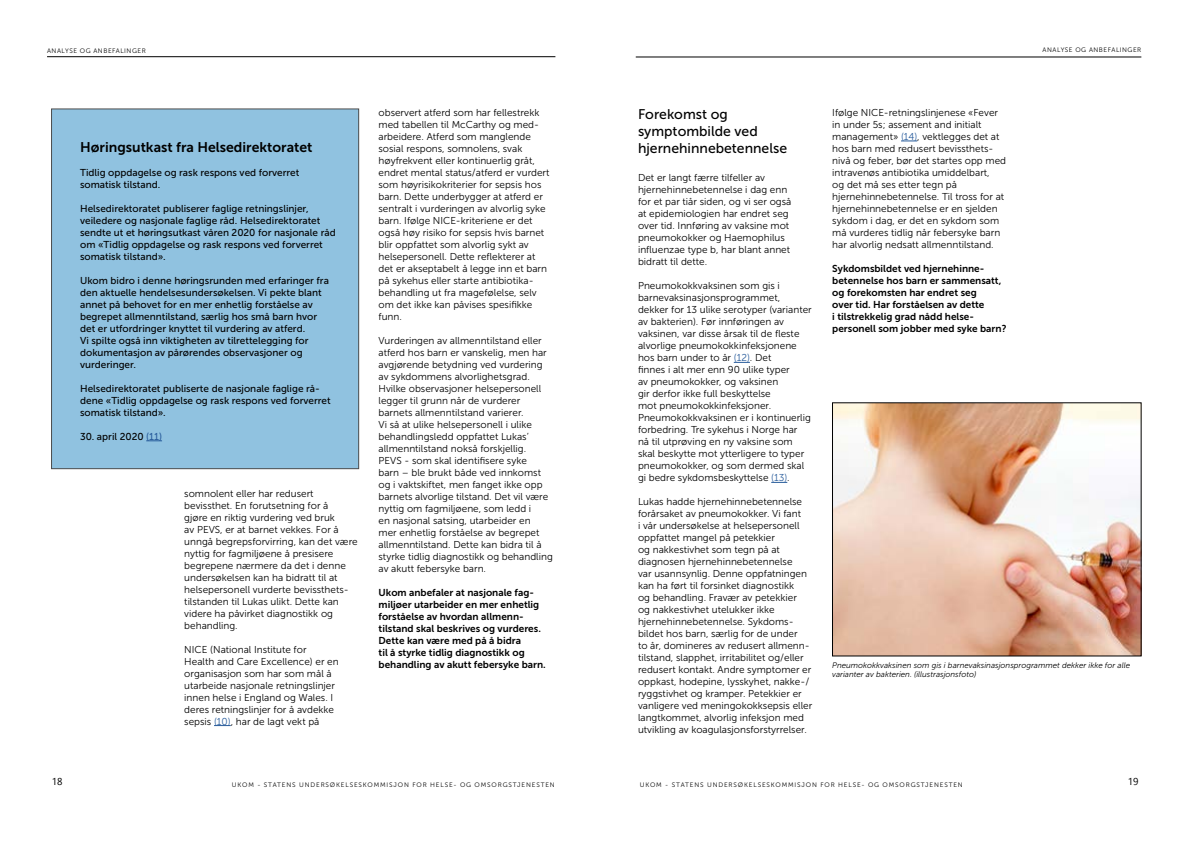
<style>
.page{position:relative;width:1191px;height:842px;background:#fff}
.page>*{position:absolute;margin:0;border:0;box-sizing:border-box;transform-origin:0 0}
.t1{font:14px/16.8px "Museo Sans 500";color:#000}
.t2{font:14px "Museo Sans 700";color:#000}
.t3{font:10px/12px "Museo Sans 300";color:#000}
.t4{font:10px/12px "Museo Sans 500";color:#000}
.t5{font:10px/12px "Museo Sans 700";color:#000}
.t6{font:italic 8px/9.6px "Museo Sans 300";color:#000}
.t7{font:6.5px "Museo Sans 300";letter-spacing:.13em;color:#000}
.t8{font:6.5px "Museo Sans 300";letter-spacing:.08em;color:#000}
.s1{color:#275b9b}
</style>
<div class="page">
<hr style="left:636px;top:56px;width:505px;height:1px;background:#000">
<hr style="left:47px;top:56px;width:508px;height:1px;background:#000">
<div style="left:52px;top:109px;width:307px;height:360px;background:#90c2e0"></div>
<svg style="left:146px;top:441px;width:16px;height:1px"></svg>
<svg style="left:214px;top:725px;width:17px;height:1px"></svg>
<svg style="left:734px;top:362px;width:16px;height:1px"></svg>
<svg style="left:771px;top:482px;width:16px;height:1px"></svg>
<svg style="left:901px;top:141px;width:16px;height:1px"></svg>
<img style="left:834px;top:405px;width:305px;height:249px">
<p class="t8" style="left:47px;top:47px;width:100px">ANALYSE OG ANBEFALINGER</p>
<p class="t8" style="left:1042px;top:47px;width:100px">ANALYSE OG ANBEFALINGER</p>
<h1 class="t2" style="left:80px;top:139px;width:234px">Høringsutkast fra Helsedirektoratet</h1>
<p class="t4" style="left:80px;top:166px;width:221px">Tidlig oppdagelse og rask respons ved forverret somatisk tilstand.</p>
<p class="t4" style="left:80px;top:202px;width:257px">Helsedirektoratet publiserer faglige retningslinjer, veiledere og nasjonale faglige råd. Helsedirektoratet sendte ut et høringsutkast våren 2020 for nasjonale råd om «Tidlig oppdagelse og rask respons ved forverret somatisk tilstand».</p>
<p class="t4" style="left:80px;top:274px;width:250px">Ukom bidro i denne høringsrunden med erfaringer fra den aktuelle hendelsesundersøkelsen. Vi pekte blant annet på behovet for en mer enhetlig forståelse av begrepet allmenntilstand, særlig hos små barn hvor det er utfordringer knyttet til vurdering av atferd.<br>Vi spilte også inn viktigheten av tilrettelegging for dokumentasjon av pårørendes observasjoner og vurderinger.</p>
<p class="t4" style="left:80px;top:382px;width:252px">Helsedirektoratet publiserte de nasjonale faglige rå&shy;dene «Tidlig oppdagelse og rask respons ved forverret somatisk tilstand».</p>
<p class="t4" style="left:80px;top:430px;width:83px">30. april 2020 <span class="s1">(11)</span></p>
<p class="t3" style="left:184px;top:487px;width:175px">somnolent eller har redusert bevissthet. En forutsetning for å<br>gjøre en riktig vurdering ved bruk<br>av PEVS, er at barnet vekkes. For å unngå begrepsforvirring, kan det være nyttig for fagmiljøene å presisere begrepene nærmere da det i denne undersøkelsen kan ha bidratt til at helsepersonell vurderte bevissthets&shy;tilstanden til Lukas ulikt. Dette kan videre ha påvirket diagnostikk og behandling.</p>
<p class="t3" style="left:184px;top:643px;width:156px">NICE (National Institute for<br>Health and Care Excellence) er en organisasjon som har som mål å utarbeide nasjonale retningslinjer innen helse i England og Wales. I deres retningslinjer for å avdekke sepsis <span class="s1">(10)</span>, har de lagt vekt på</p>
<p class="t3" style="left:378px;top:107px;width:172px">observert atferd som har fellestrekk med tabellen til McCarthy og med&shy;arbeidere. Atferd som manglende sosial respons, somnolens, svak høyfrekvent eller kontinuerlig gråt, endret mental status/atferd er vurdert som høyrisikokriterier for sepsis hos barn. Dette underbygger at atferd er sentralt i vurderingen av alvorlig syke barn. Ifølge NICE- kriteriene er det også høy risiko for sepsis hvis barnet blir oppfattet som alvorlig sykt av helsepersonell. Dette reflekterer at det er akseptabelt å legge inn et barn på sykehus eller starte antibiotika&shy;behandling ut fra magefølelse, selv om det ikke kan påvises spesifikke funn.</p>
<p class="t3" style="left:378px;top:335px;width:176px">Vurderingen av allmenntilstand eller atferd hos barn er vanskelig, men har avgjørende betydning ved vurdering av sykdommens alvorlighetsgrad.<br>Hvilke observasjoner helsepersonell legger til grunn når de vurderer barnets allmenntilstand varierer.<br>Vi så at ulike helsepersonell i ulike behandlingsledd oppfattet Lukas’ allmenntilstand nokså forskjellig.<br>PEVS - som skal identifisere syke<br>barn – ble brukt både ved innkomst og i vaktskiftet, men fanget ikke opp barnets alvorlige tilstand. Det vil være nyttig om fagmiljøene, som ledd i<br>en nasjonal satsing, utarbeider en<br>mer enhetlig forståelse av begrepet allmenntilstand. Dette kan bidra til å styrke tidlig diagnostikk og behandling av akutt febersyke barn.</p>
<p class="t5" style="left:378px;top:586px;width:169px">Ukom anbefaler at nasjonale fag&shy;miljøer utarbeider en mer enhetlig forståelse av hvordan allmenn&shy;tilstand skal beskrives og vurderes.<br>Dette kan være med på å bidra<br>til å styrke tidlig diagnostikk og behandling av akutt febersyke barn.</p>
<h1 class="t1" style="left:638px;top:106px;width:151px">Forekomst og symptombilde ved hjernehinnebetennelse</h1>
<p class="t3" style="left:638px;top:172px;width:155px">Det er langt færre tilfeller av hjernehinnebetennelse i dag enn for et par tiår siden, og vi ser også at epidemiologien har endret seg over tid. Innføring av vaksine mot pneumokokker og Haemophilus influenzae type b, har blant annet bidratt til dette.</p>
<p class="t3" style="left:638px;top:280px;width:175px">Pneumokokkvaksinen som gis i barnevaksinasjonsprogrammet, dekker for 13 ulike serotyper (varianter av bakterien). Før innføringen av vaksinen, var disse årsak til de fleste alvorlige pneumokokkinfeksjonene hos barn under to år <span class="s1">(12)</span>. Det<br>finnes i alt mer enn 90 ulike typer<br>av pneumokokker, og vaksinen<br>gir derfor ikke full beskyttelse<br>mot pneumokokkinfeksjoner.<br>Pneumokokkvaksinen er i kontinuerlig forbedring. Tre sykehus i Norge har<br>nå til utprøving en ny vaksine som skal beskytte mot ytterligere to typer pneumokokker, og som dermed skal gi bedre sykdomsbeskyttelse <span class="s1">(13)</span>.</p>
<p class="t3" style="left:638px;top:496px;width:176px">Lukas hadde hjernehinnebetennelse forårsaket av pneumokokker. Vi fant<br>i vår undersøkelse at helsepersonell oppfattet mangel på petekkier<br>og nakkestivhet som tegn på at diagnosen hjernehinnebetennelse<br>var usannsynlig. Denne oppfatningen kan ha ført til forsinket diagnostikk<br>og behandling. Fravær av petekkier<br>og nakkestivhet utelukker ikke hjernehinnebetennelse. Sykdoms&shy;bildet hos barn, særlig for de under<br>to år, domineres av redusert allmenn&shy;tilstand, slapphet, irritabilitet og/eller redusert kontakt. Andre symptomer er oppkast, hodepine, lysskyhet, nakke-/ ryggstivhet og kramper. Petekkier er vanligere ved meningokokksepsis eller langtkommet, alvorlig infeksjon med utvikling av koagulasjonsforstyrrelser.</p>
<p class="t3" style="left:832px;top:107px;width:175px">Ifølge NICE- retningslinjenese «Fever in under 5s; assement and initialt management» <span class="s1">(14)</span>, vektlegges det at hos barn med redusert bevissthets&shy;nivå og feber, bør det startes opp med intravenøs antibiotika umiddelbart,<br>og det må ses etter tegn på hjernehinnebetennelse. Til tross for at hjernehinnebetennelse er en sjelden sykdom i dag, er det en sykdom som må vurderes tidlig når febersyke barn har alvorlig nedsatt allmenntilstand.</p>
<p class="t5" style="left:832px;top:262px;width:176px">Sykdomsbildet ved hjernehinne&shy;betennelse hos barn er sammensatt, og forekomsten har endret seg<br>over tid. Har forståelsen av dette<br>i tilstrekkelig grad nådd helse&shy;personell som jobber med syke barn?</p>
<p class="t6" style="left:832px;top:660px;width:299px">Pneumokokkvaksinen som gis i barnevaksinasjonsprogrammet dekker ikke for alle varianter av bakterien. (illustrasjonsfoto)</p>
<p class="t7" style="left:232px;top:781px;width:324px">UKOM - STATENS UNDERSØKELSESKOMMISJON FOR HELSE- OG OMSORGSTJENESTEN</p>
<p class="t7" style="left:640px;top:781px;width:324px">UKOM - STATENS UNDERSØKELSESKOMMISJON FOR HELSE- OG OMSORGSTJENESTEN</p>
</div>
